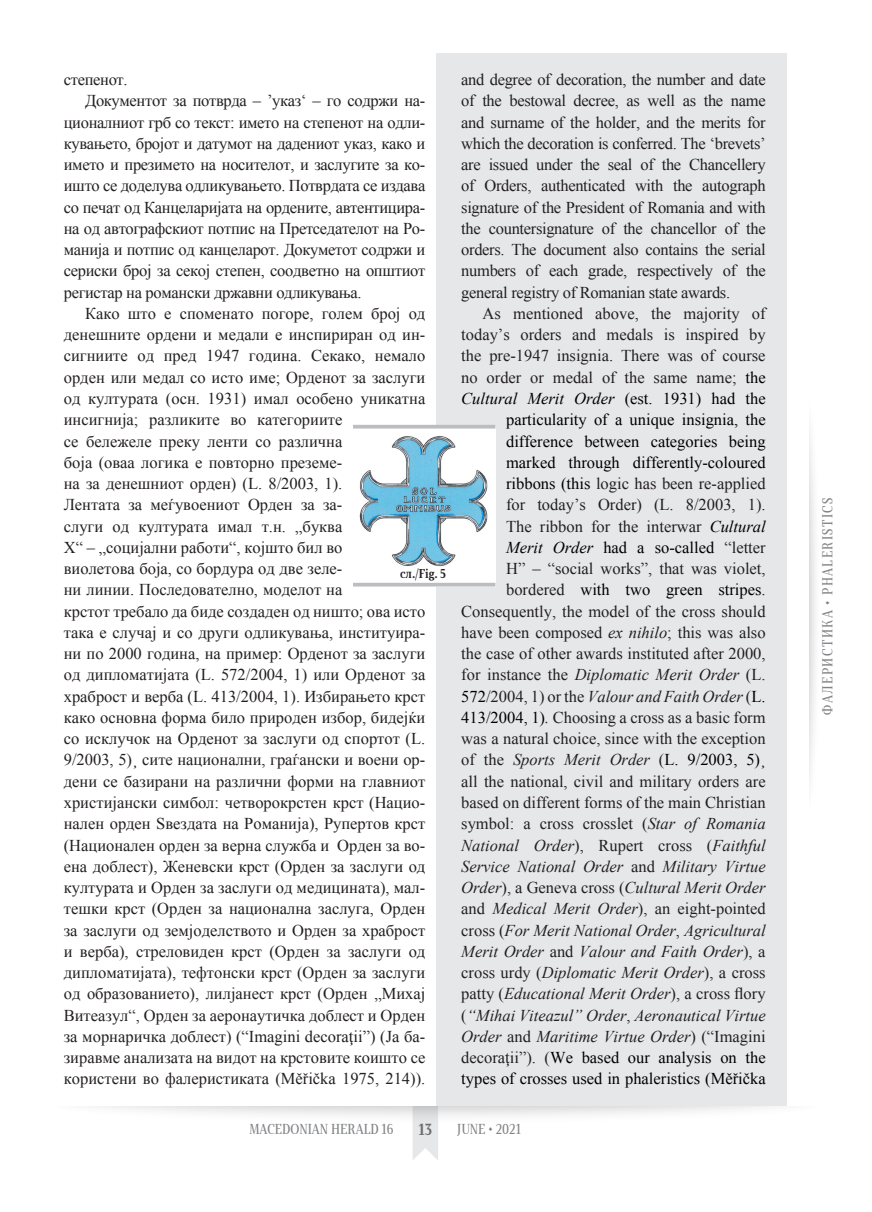
<style>
.page{position:relative;width:872px;height:1212px;background:#fff}
.page>*{position:absolute;margin:0;border:0;box-sizing:border-box;transform-origin:0 0}
._1_ГЛАВЕН_ТЕКСТ{font:16.5px/21.3px "Times New Roman";color:#231f20;text-align:justify}
._1_ГЛАВЕН_ТЕКСТ-2{font:16.5px "Times New Roman";letter-spacing:-.02em;color:#231f20}
.t1{font:700 15px "Skola Serif Cn";color:#6c6d70}
.t2{font:13.5px "Skola Serif Cn";color:#808285}
.t3{font:13.5px "Skola Serif Cn";letter-spacing:.1em;color:#808285}
.ПОД_СЛИКА_1{font:700 12px "Skola Serif Cn";color:#231f20}
.s1{color:#000}
.s2{font-style:italic;color:#000}
.s3{font-style:italic}
</style>
<div class="page">
<img style="left:110px;top:1107px;width:652px;height:53px">
<div style="left:437px;top:53px;width:350px;height:1053px;background:#e6e7e9"></div>
<div style="left:353px;top:425px;width:142px;height:161px;background:#fff"></div>
<hr style="left:353px;top:425px;width:142px;height:3px;background:#bcbdc0">
<hr style="left:353px;top:583px;width:142px;height:3px;background:#bcbdc0">
<img style="left:359px;top:436px;width:129px;height:131px">
<p class="_1_ГЛАВЕН_ТЕКСТ-2" style="left:64px;top:68px;width:65px">степенот.</p>
<p class="_1_ГЛАВЕН_ТЕКСТ" style="left:64px;top:90px;width:363px;text-indent:21px">Документот за потврда – ’указ‘ – го содржи на&shy;ционалниот грб со текст: името на степенот на одли&shy;кувањето, бројот и датумот на дадениот указ, како и името и презимето на носителот, и заслугите за ко&shy;ишто се доделува одликувањето. Потврдата се издава со печат од Канцеларијата на ордените, автентицира&shy;на од автографскиот потпис на Претседателот на Ро&shy;манија и потпис од канцеларот. Докуметот содржи и сериски број за секој степен, соодветно на општиот регистар на романски државни одликувања.</p>
<p class="_1_ГЛАВЕН_ТЕКСТ" style="left:64px;top:302px;width:363px;text-align:left;text-indent:21px">Како што е споменато погоре, голем број од денешните ордени и медали е инспириран од ин&shy;сигниите од пред 1947 година. Секако, немало орден или медал со исто име; Орденот за заслуги од културата (осн. 1931) имал особено уникатна инсигнија; разликите во категориите<br>се бележеле преку ленти со различна<br>боја (оваа логика е повторно преземе-<br>на за денешниот орден) (L. 8/2003, 1).<br>Лентата за меѓувоениот Орден за за-<br>слуги од културата имал т.н. „буква<br>Х“ – „социјални работи“, којшто бил во<br>виолетова боја, со бордура од две зеле-<br>ни линии. Последователно, моделот на<br>крстот требало да биде создаден од ништo; ова исто така е случај и со други одликувања, институира&shy;ни по 2000 година, на пример: Орденот за заслуги од дипломатијата (L. 572/2004, 1) или Орденот за храброст и верба (L. 413/2004, 1). Избирањето крст како основна форма било природен избор, бидејќи со исклучок на Орденот за заслуги од спортот (L.<br>9/2003, 5)¸ сите национални, граѓански и воени ор&shy;дени се базирани на различни форми на главниот христијански симбол: четворокрстен крст (Нацио&shy;нален орден Ѕвездата на Романија), Рупертов крст (Национален орден за верна служба и Орден за во&shy;ена доблест), Женевски крст (Орден за заслуги од културата и Орден за заслуги од медицината), мал&shy;тешки крст (Орден за национална заслуга, Орден за заслуги од земјоделството и Орден за храброст и верба), стреловиден крст (Орден за заслуги од дипломатијата), тефтонски крст (Орден за заслуги од образованието), лилјанест крст (Орден „Михај Витеазул“, Орден за аеронаутичка доблест и Орден за морнаричка доблест) (“Imagini decoraţii”) (Ја ба&shy;зиравме анализата на видот на крстовите коишто се користени во фалеристиката (Měřička 1975, 214)).</p>
<p class="ПОД_СЛИКА_1" style="left:400px;top:566px;width:48px">сл./Fig. 5</p>
<p class="_1_ГЛАВЕН_ТЕКСТ" style="left:461px;top:69px;width:306px">and degree of decoration, the number and date of the bestowal decree, as well as the name and surname of the holder, and the merits for which the decoration is conferred. The ‘brevets’ are issued under the seal of the Chancellery of Orders, authenticated with the autograph signature of the President of Romania and with the countersignature of the chancellor of the orders. The document also contains the serial numbers of each grade, respectively of the general registry of Romanian state awards.</p>
<p class="_1_ГЛАВЕН_ТЕКСТ" style="left:461px;top:302px;width:306px;text-align:right">As mentioned above, the majority of today’s orders and medals is inspired by the pre-1947 insignia. There was of course no order or medal of the same name; <span class="s1">the </span><span class="s2">Cultural Merit Order</span> <span class="s1">(est. 1931) had the particularity of a unique insignia, the difference between categories being marked through differently-coloured ribbons (this</span> logic has been re-applied<br>for today’s Order) (L. 8/2003, 1).<br>The ribbon for the interwar <span class="s2">Cultural<br>Merit Order</span> <span class="s1">had a so-called</span> “letter<br>H” – “social works”, that was violet, bordered <span class="s1">with two green stripes</span>.<br>Consequently, the model of the cross should have been composed <span class="s3">ex nihilo</span>; this was also the case of other awards instituted after 2000, for instance the <span class="s3">Diplomatic Merit Order</span> (L.<br><span class="s1">572</span>/2004, 1) or the <span class="s3">Valour and Faith Order</span> (<span class="s1">L.<br>413/2004, 1)</span><span class="s3">.</span> Choosing a cross as a basic form was a natural choice, since with the exception of the <span class="s3">Sports Merit Order</span> (<span class="s1">L. 9/2003, 5)</span>¸ all the national, civil and military orders are based on different forms of the main Christian symbol: a cross crosslet (<span class="s3">Star of Romania National Order</span>), Rupert cross (<span class="s3">Faithful Service National Order</span> and <span class="s3">Military Virtue Order</span>), a Geneva cross (<span class="s3">Cultural Merit Order </span>and <span class="s3">Medical Merit Order</span>), an eight-pointed cross (<span class="s3">For Merit National Order</span>, <span class="s3">Agricultural Merit Order</span> and <span class="s3">Valour and Faith Order</span>), a cross urdy (<span class="s3">Diplomatic Merit Order</span>), a cross patty (<span class="s3">Educational Merit Order</span>), a cross flory (<span class="s3">“Mihai Viteazul” Order</span>, <span class="s3">Aeronautical Virtue Order</span> and <span class="s3">Maritime Virtue Order</span>) (“Imagini decoraţii”). (<span class="s1">We based our analysis on the types of crosses used in phaleristics (Měřička</span></p>
<p class="t2" style="left:249px;top:1121px;width:146px">MACEDONIAN HERALD 16</p>
<p class="t1" style="left:418px;top:1120px;width:15px">13</p>
<p class="t2" style="left:457px;top:1121px;width:65px">JUNE • 2021</p>
<p class="t3" style="left:819px;top:714px;width:218px;rotate:-90deg">ФАЛЕРИСТИКА • PHALERISTICS</p>
</div>
